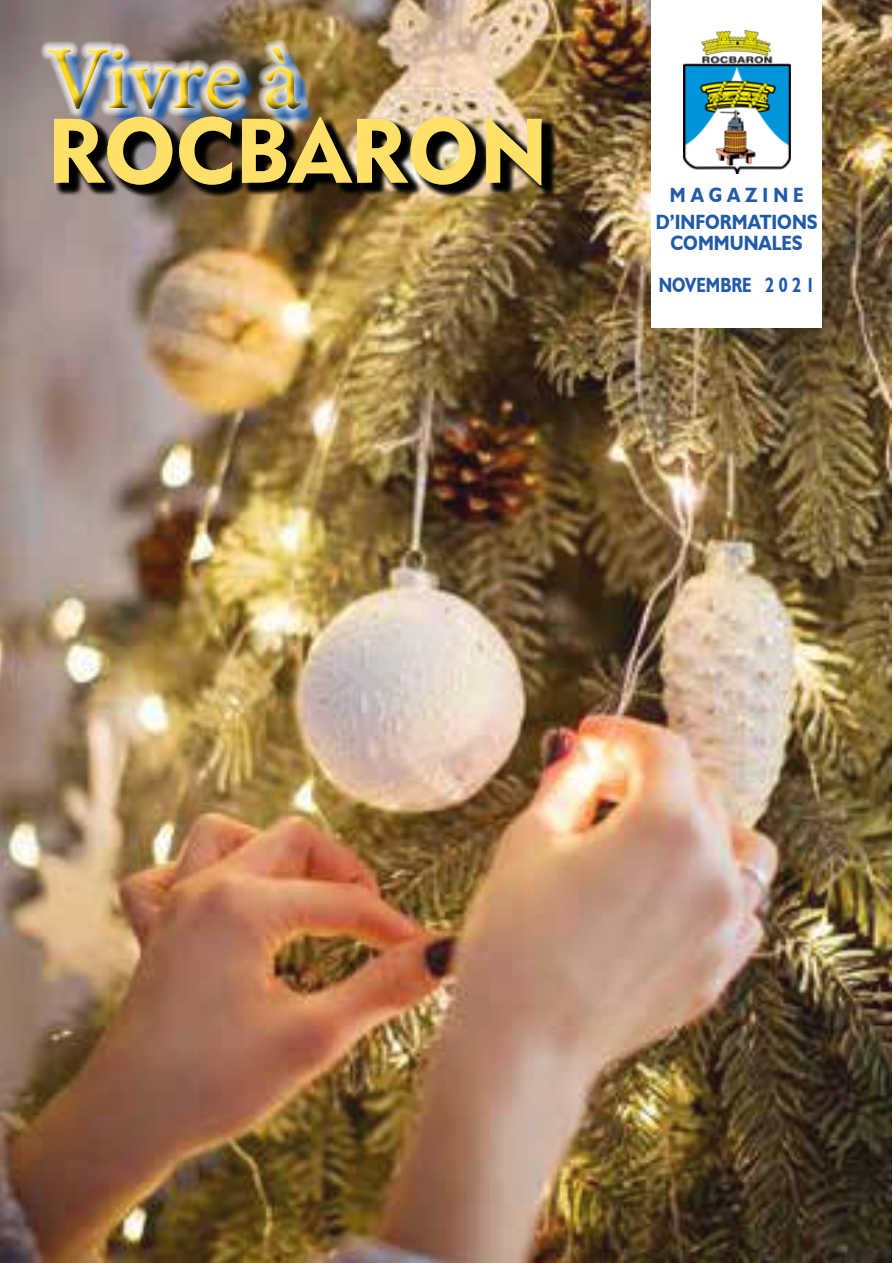
<style>
.page{position:relative;width:893px;height:1263px;background:#fff}
.page>*{position:absolute;margin:0;border:0;box-sizing:border-box;transform-origin:0 0}
.t1{font:90px "Geometric 415 BT Black A";color:#ffe069}
.t2{font:90px "Minion Pro";letter-spacing:-.01em;color:#ffdc32}
.t3{font:700 20.7px/27px "Humanist 521 BT";color:#215aa8;text-align:center;scale:.88 1}
.t4{font:700 20.7px "Humanist 521 BT";color:#215aa8;scale:.8 1}
</style>
<div class="page">
<img style="left:0;top:0;width:892px;height:1263px">
<div style="left:20px;top:18px;width:581px;height:155px;background:#ffed00;opacity:.75"></div>
<div style="left:37px;top:37px;width:273px;height:78px;background:#fff;opacity:.75"></div>
<div style="left:40px;top:41px;width:272px;height:79px;background:#000;opacity:.75"></div>
<div style="left:56px;top:117px;width:500px;height:81px;background:#000;opacity:.75"></div>
<svg style="left:652px;top:0;width:170px;height:327px"></svg>
<h1 class="t2" style="left:47px;top:19px;width:256px">Vivre à</h1>
<h1 class="t1" style="left:47px;top:96px;width:503px">ROCBARON</h1>
<p class="t3" style="left:656px;top:181px;width:186px">M A G A Z I N E<br>D’INFORMATIONS<br>COMMUNALES</p>
<p class="t3" style="left:659px;top:221px;width:179px;line-height:42px">COMMUNALES<br>NOVEMBRE 2 0 2 1</p>
<p class="t4" style="left:657px;top:272px;width:52px">SEPT</p>
</div>
